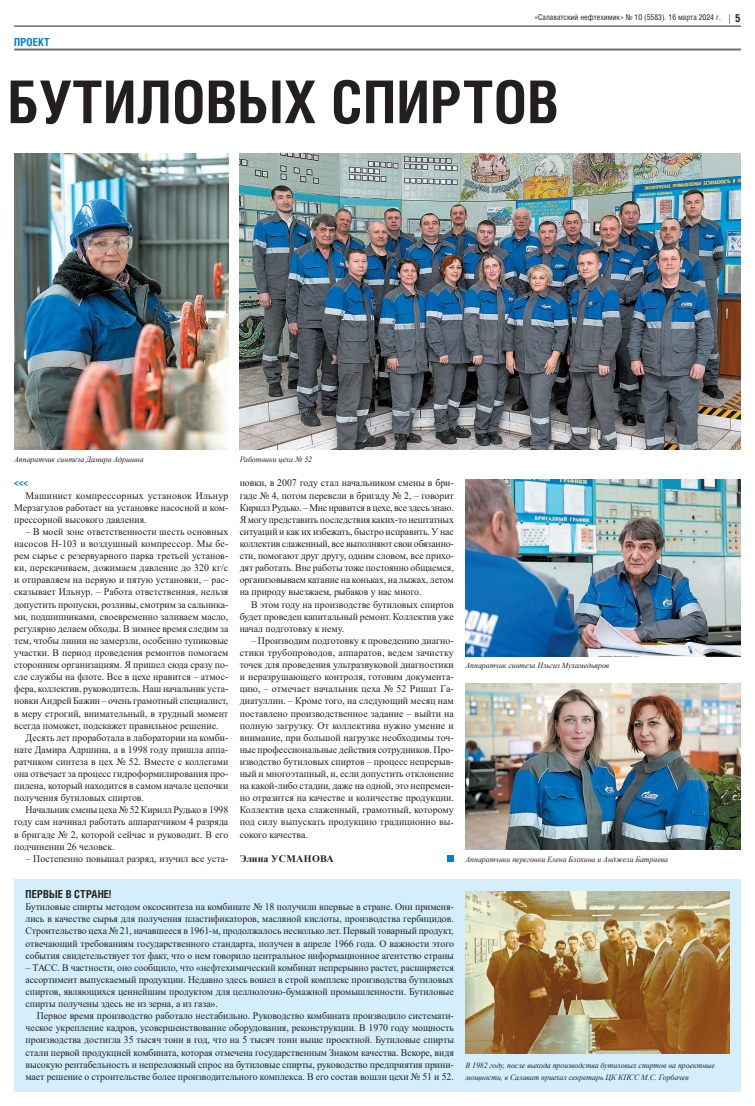
<style>
.page{position:relative;width:755px;height:1106px;background:#fff}
.page>*{position:absolute;margin:0;border:0;box-sizing:border-box;transform-origin:0 0}
.t1{font:700 59px "Helios Cond";letter-spacing:.01em;color:#231f20}
.t2{font:700 11px "Helios Cond";letter-spacing:.01em;color:#231f20}
.t3{font:700 11px "Helios Cond";letter-spacing:.01em;color:#007ec5}
.t4{font:10px/12.1px "Times New Roman";color:#231f20;text-align:justify}
.t5{font:700 10px "Times New Roman";letter-spacing:.035em;color:#231f20}
.t6{font:700 10px "Helios Cond";color:#007ec5}
.t7{font:italic 8px/12.1px "Times New Roman";letter-spacing:-.005em;color:#231f20}
.t8{font:8px "Helios Cond";color:#231f20}
</style>
<div class="page">
<div style="left:14px;top:879px;width:726px;height:212px;background:#d4effb"></div>
<hr style="left:14px;top:26px;width:726px;height:1px;background:#231f20">
<hr style="left:14px;top:48px;width:726px;height:2px;background:#6c6d70">
<img style="left:239px;top:153px;width:501px;height:297px">
<img style="left:465px;top:683px;width:275px;height:166px">
<img style="left:14px;top:153px;width:214px;height:297px">
<img style="left:465px;top:479px;width:275px;height:177px">
<img style="left:465px;top:891px;width:264px;height:162px">
<div style="left:446px;top:855px;width:7px;height:7px;background:#007ec5"></div>
<p class="t3" style="left:14px;top:35px;width:37px">ПРОЕКТ</p>
<p class="t8" style="left:534px;top:12px;width:188px">«Салаватский нефтехимик» № 10 (5583). 16 марта 2024 г.</p>
<h1 class="t1" style="left:8px;top:62px;width:552px">БУТИЛОВЫХ СПИРТОВ</h1>
<p class="t2" style="left:734px;top:11px;width:7px">5</p>
<p class="t7" style="left:14px;top:453px;width:131px">Аппаратчик синтеза Дамира Адршина</p>
<p class="t7" style="left:239px;top:453px;width:74px">Работники цеха № 52</p>
<p class="t6" style="left:14px;top:476px;width:15px">&lt;&lt;&lt;</p>
<p class="t4" style="left:14px;top:489px;width:215px;text-indent:11px">Машинист компрессорных установок Ильнур Мерзагулов работает на установке насосной и ком&shy;прессорной высокого давления.</p>
<p class="t4" style="left:26px;top:525px;width:204px">– В моей зоне ответственности шесть основных</p>
<p class="t4" style="left:14px;top:537px;width:215px">насосов Н-103 и воздушный компрессор. Мы бе-</p>
<p class="t4" style="left:14px;top:549px;width:215px">рем сырье с резервуарного парка третьей установ-</p>
<p class="t4" style="left:14px;top:561px;width:215px">ки, перекачиваем, дожимаем давление до 320 кг/с</p>
<p class="t4" style="left:14px;top:573px;width:215px">и отправляем на первую и пятую установки, – рас-</p>
<p class="t4" style="left:14px;top:585px;width:215px">сказывает Ильнур. – Работа ответственная, нельзя</p>
<p class="t4" style="left:14px;top:598px;width:215px">допустить пропуски, розливы, смотрим за сальника-</p>
<p class="t4" style="left:14px;top:610px;width:215px">ми, подшипниками, своевременно заливаем масло,</p>
<p class="t4" style="left:14px;top:622px;width:215px">регулярно делаем обходы. В зимнее время следим за</p>
<p class="t4" style="left:14px;top:634px;width:215px">тем, чтобы линии не замерзли, особенно тупиковые</p>
<p class="t4" style="left:14px;top:646px;width:215px">участки. В период проведения ремонтов помогаем</p>
<p class="t4" style="left:14px;top:658px;width:215px">сторонним организациям. Я пришел сюда сразу по-</p>
<p class="t4" style="left:14px;top:670px;width:215px">сле службы на флоте. Все в цехе нравится – атмос-</p>
<p class="t4" style="left:14px;top:682px;width:215px">фера, коллектив, руководитель. Наш начальник уста-</p>
<p class="t4" style="left:14px;top:694px;width:215px">новки Андрей Бажин – очень грамотный специалист,</p>
<p class="t4" style="left:14px;top:706px;width:215px">в меру строгий, внимательный, в трудный момент</p>
<p class="t4" style="left:14px;top:719px;width:206px">всегда поможет, подскажет правильное решение.</p>
<p class="t4" style="left:26px;top:731px;width:204px">Десять лет проработала в лаборатории на комби-</p>
<p class="t4" style="left:14px;top:743px;width:215px">нате Дамира Адршина, а в 1998 году пришла аппа-</p>
<p class="t4" style="left:14px;top:755px;width:215px">ратчиком синтеза в цех № 52. Вместе с коллегами</p>
<p class="t4" style="left:14px;top:767px;width:215px">она отвечает за процесс гидроформилирования про-</p>
<p class="t4" style="left:14px;top:779px;width:215px">пилена, который находится в самом начале цепочки</p>
<p class="t4" style="left:14px;top:791px;width:131px">получения бутиловых спиртов.</p>
<p class="t4" style="left:26px;top:803px;width:204px">Начальник смены цеха № 52 Кирилл Рудько в 1998</p>
<p class="t4" style="left:14px;top:815px;width:215px">году сам начинал работать аппаратчиком 4 разряда</p>
<p class="t4" style="left:14px;top:828px;width:215px">в бригаде № 2, которой сейчас и руководит. В его</p>
<p class="t4" style="left:14px;top:840px;width:102px">подчинении 26 человек.</p>
<p class="t4" style="left:26px;top:852px;width:204px">– Постепенно повышал разряд, изучил все уста-</p>
<p class="t4" style="left:239px;top:477px;width:215px">новки, в 2007 году стал начальником смены в бри&shy;гаде № 4, потом перевели в бригаду № 2, – говорит Кирилл Рудько. – Мне нравится в цехе, все здесь знаю.<br>Я могу представить последствия каких-то нештатных ситуаций и как их избежать, быстро исправить. У нас коллектив слаженный, все выполняют свои обязанно&shy;сти, помогают друг другу, одним словом, все прихо&shy;дят работать. Вне работы тоже постоянно общаемся, организовываем катание на коньках, на лыжах, летом на природу выезжаем, рыбаков у нас много.</p>
<p class="t4" style="left:239px;top:598px;width:215px;text-indent:11px">В этом году на производстве бутиловых спиртов будет проведен капитальный ремонт. Коллектив уже начал подготовку к нему.</p>
<p class="t4" style="left:239px;top:634px;width:215px;text-indent:11px">– Производим подготовку к проведению диагно&shy;стики трубопроводов, аппаратов, ведем зачистку точек для проведения ультразвуковой диагностики и неразрушающего контроля, готовим документа&shy;цию, – отмечает начальник цеха № 52 Ришат Га&shy;диатуллин. – Кроме того, на следующий месяц нам поставлено производственное задание – выйти на полную загрузку. От коллектива нужно умение и внимание, при большой нагрузке необходимы точ&shy;ные профессиональные действия сотрудников. Про&shy;изводство бутиловых спиртов – процесс непрерыв&shy;ный и многоэтапный, и, если допустить отклонение на какой-либо стадии, даже на одной, это непремен&shy;но отразится на качестве и количестве продукции.<br>Коллектив цеха слаженный, грамотный, которому под силу выпускать продукцию традиционно вы&shy;сокого качества.</p>
<p class="t5" style="left:239px;top:851px;width:95px">Элина УСМАНОВА</p>
<p class="t2" style="left:26px;top:886px;width:87px">ПЕРВЫЕ В СТРАНЕ!</p>
<p class="t4" style="left:26px;top:900px;width:429px">Бутиловые спирты методом оксосинтеза на комбинате № 18 получили впервые в стране. Они применя&shy;лись в качестве сырья для получения пластификаторов, масляной кислоты, производства гербицидов.<br>Строительство цеха № 21, начавшееся в 1961-м, продолжалось несколько лет. Первый товарный продукт, отвечающий требованиям государственного стандарта, получен в апреле 1966 года. О важности этого события свидетельствует тот факт, что о нем говорило центральное информационное агентство страны</p>
<p class="t4" style="left:26px;top:961px;width:429px">– ТАСС. В частности, оно сообщило, что «нефтехимический комбинат непрерывно растет, расширяется ассортимент выпускаемый продукции. Недавно здесь вошел в строй комплекс производства бутиловых спиртов, являющихся ценнейшим продуктом для целлюлозно-бумажной промышленности. Бутиловые спирты получены здесь не из зерна, а из газа».</p>
<p class="t4" style="left:26px;top:1009px;width:429px;text-indent:11px">Первое время производство работало нестабильно. Руководство комбината производило системати&shy;ческое укрепление кадров, усовершенствование оборудования, реконструкции. В 1970 году мощность производства достигла 35 тысяч тонн в год, что на 5 тысяч тонн выше проектной. Бутиловые спирты стали первой продукцией комбината, которая отмечена государственным Знаком качества. Вскоре, видя высокую рентабельность и непреложный спрос на бутиловые спирты, руководство предприятия прини&shy;мает решение о строительстве более производительного комплекса. В его состав вошли цехи № 51 и 52.</p>
<p class="t7" style="left:465px;top:659px;width:145px">Аппаратчик синтеза Ильгиз Мухамедьяров</p>
<p class="t7" style="left:465px;top:853px;width:204px">Аппаратчики перегонки Елена Блохина и Анджела Батраева</p>
<p class="t7" style="left:465px;top:1058px;width:251px">В 1982 году, после выхода производства бутиловых спиртов на проектные мощности, в Салават приехал секретарь ЦК КПСС М.С. Горбачев</p>
</div>
